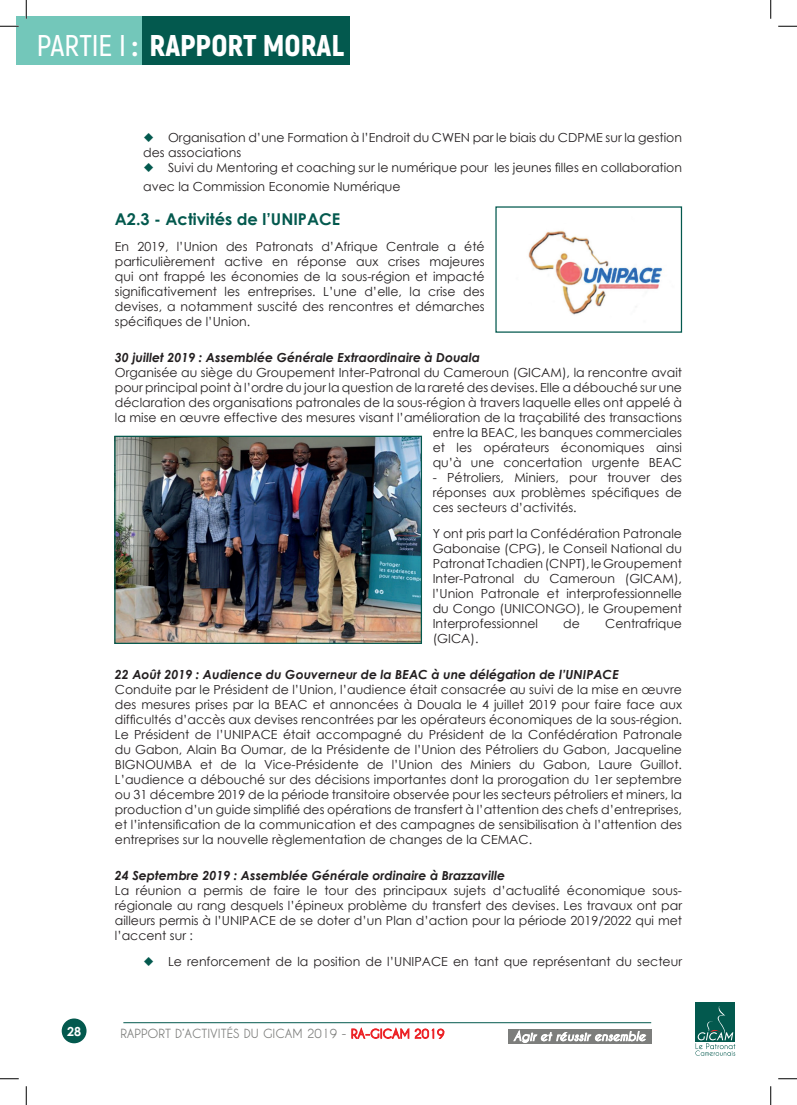
<style>
.page{position:relative;width:797px;height:1105px;background:#fff}
.page>*{position:absolute;margin:0;border:0;box-sizing:border-box;transform-origin:0 0}
.t1{font:900 30px "Akrobat";color:#fff}
.Sous-titre{font:700 16.25px "Century Gothic";color:#03594e}
.Text_paragraph_10pt{font:12.5px/15px "Century Gothic";color:#231f20;text-align:justify}
.Text_paragraph_10pt-2{font:italic 700 12.5px "Century Gothic";color:#231f20}
.t2{font:700 12.5px "Caviar Dreams";color:#7d7e7c}
.t3{font:700 12.5px "Century Gothic";color:#fff}
.s1{font-weight:600}
.s2{color:#03594e}
.s3{color:#ec2327}
</style>
<div class="page">
<div style="left:62px;top:1018px;width:24px;height:25px;background:#03594e;border-radius:50%"></div>
<div style="left:695px;top:1003px;width:40px;height:39px;background:#03594e"></div>
<svg style="left:695px;top:1006px;width:40px;height:50px"></svg>
<svg style="left:351px;top:1027px;width:58px;height:12px"></svg>
<svg style="left:415px;top:1028px;width:29px;height:11px"></svg>
<div style="left:508px;top:1029px;width:143px;height:14px;background:#7d7e7c"></div>
<svg style="left:513px;top:1030px;width:133px;height:13px"></svg>
<hr style="left:123px;top:1022px;width:528px;height:1px;background:#03594e">
<div style="left:16px;top:16px;width:126px;height:49px;background:#73c7ba"></div>
<div style="left:142px;top:16px;width:208px;height:49px;background:#03594e"></div>
<img style="left:528px;top:230px;width:135px;height:85px">
<img style="left:116px;top:438px;width:304px;height:204px">
<div style="left:114px;top:436px;width:308px;height:208px;border:1px solid #03594e"></div>
<svg style="left:0;top:25px;width:19px;height:2px"></svg>
<svg style="left:778px;top:25px;width:19px;height:2px"></svg>
<svg style="left:0;top:1078px;width:19px;height:1px"></svg>
<svg style="left:778px;top:1078px;width:19px;height:1px"></svg>
<svg style="left:25px;top:0;width:2px;height:19px"></svg>
<svg style="left:25px;top:1086px;width:2px;height:19px"></svg>
<svg style="left:770px;top:0;width:1px;height:19px"></svg>
<svg style="left:770px;top:1086px;width:1px;height:19px"></svg>
<h1 class="t1" style="left:37px;top:26px;width:308px"><span class="s1">PARTIE I</span> : RAPPORT MORAL</h1>
<p class="Text_paragraph_10pt" style="left:143px;top:130px;width:540px"><span class="s2">○</span> Organisation d’une Formation à l’Endroit du CWEN par le biais du CDPME sur la gestion des associations</p>
<p class="Text_paragraph_10pt" style="left:143px;top:157px;width:540px;line-height:19.5px"><span class="s2">○</span> Suivi du Mentoring et coaching sur le numérique pour les jeunes filles en collaboration avec la Commission Economie Numérique</p>
<p class="Sous-titre" style="left:115px;top:207px;width:227px">A2.3 - Activités de l’UNIPACE</p>
<p class="Text_paragraph_10pt" style="left:115px;top:239px;width:371px">En 2019, l’Union des Patronats d’Afrique Centrale a été particulièrement active en réponse aux crises majeures qui ont frappé les économies de la sous-région et impacté significativement les entreprises. L’une d’elle, la crise des devises, a notamment suscité des rencontres et démarches spécifiques de l’Union.</p>
<p class="Text_paragraph_10pt-2" style="left:115px;top:348px;width:366px">30 juillet 2019 : Assemblée Générale Extraordinaire à Douala</p>
<p class="Text_paragraph_10pt" style="left:115px;top:365px;width:568px;text-align:right">Organisée au siège du Groupement Inter-Patronal du Cameroun (GICAM), la rencontre avait pour principal point à l’ordre du jour la question de la rareté des devises. Elle a débouché sur une déclaration des organisations patronales de la sous-région à travers laquelle elles ont appelé à la mise en œuvre effective des mesures visant l’amélioration de la traçabilité des transactions entre la BEAC, les banques commerciales<br>et les opérateurs économiques ainsi<br>qu’à une concertation urgente BEAC</p>
<p class="Text_paragraph_10pt" style="left:432px;top:470px;width:251px">- Pétroliers, Miniers, pour trouver des réponses aux problèmes spécifiques de ces secteurs d’activités.</p>
<p class="Text_paragraph_10pt" style="left:432px;top:525px;width:251px">Y ont pris part la Confédération Patronale Gabonaise (CPG), le Conseil National du Patronat Tchadien (CNPT), le Groupement Inter-Patronal du Cameroun (GICAM), l’Union Patronale et interprofessionnelle du Congo (UNICONGO), le Groupement Interprofessionnel</p>
<p class="Text_paragraph_10pt" style="left:563px;top:615px;width:18px">de</p>
<p class="Text_paragraph_10pt" style="left:605px;top:615px;width:78px">Centrafrique</p>
<p class="t3" style="left:67px;top:1021px;width:16px">28</p>
<p class="Text_paragraph_10pt" style="left:432px;top:630px;width:47px">(GICA).</p>
<p class="Text_paragraph_10pt-2" style="left:115px;top:665px;width:505px">22 Août 2019 : Audience du Gouverneur de la BEAC à une délégation de l’UNIPACE</p>
<p class="Text_paragraph_10pt" style="left:115px;top:682px;width:568px">Conduite par le Président de l’Union, l’audience était consacrée au suivi de la mise en œuvre des mesures prises par la BEAC et annoncées à Douala le 4 juillet 2019 pour faire face aux difficultés d’accès aux devises rencontrées par les opérateurs économiques de la sous-région.<br>Le Président de l’UNIPACE était accompagné du Président de la Confédération Patronale du Gabon, Alain Ba Oumar, de la Présidente de l’Union des Pétroliers du Gabon, Jacqueline BIGNOUMBA et de la Vice-Présidente de l’Union des Miniers du Gabon, Laure Guillot.<br>L’audience a débouché sur des décisions importantes dont la prorogation du 1er septembre ou 31 décembre 2019 de la période transitoire observée pour les secteurs pétroliers et miners, la production d’un guide simplifié des opérations de transfert à l’attention des chefs d’entreprises, et l’intensification de la communication et des campagnes de sensibilisation à l’attention des entreprises sur la nouvelle règlementation de changes de la CEMAC.</p>
<p class="Text_paragraph_10pt-2" style="left:115px;top:866px;width:391px">24 Septembre 2019 : Assemblée Générale ordinaire à Brazzaville</p>
<p class="Text_paragraph_10pt" style="left:115px;top:883px;width:568px">La réunion a permis de faire le tour des principaux sujets d’actualité économique sous&shy;régionale au rang desquels l’épineux problème du transfert des devises. Les travaux ont par ailleurs permis à l’UNIPACE de se doter d’un Plan d’action pour la période 2019/2022 qui met l’accent sur :</p>
<p class="Text_paragraph_10pt" style="left:143px;top:954px;width:540px"><span class="s2">○</span> Le renforcement de la position de l’UNIPACE en tant que représentant du secteur</p>
<p class="t2" style="left:120px;top:1027px;width:325px">RAPPORT D’ACTIVITÉS DU GICAM 2019 - <span class="s3">RA-GICAM 2019</span></p>
</div>
